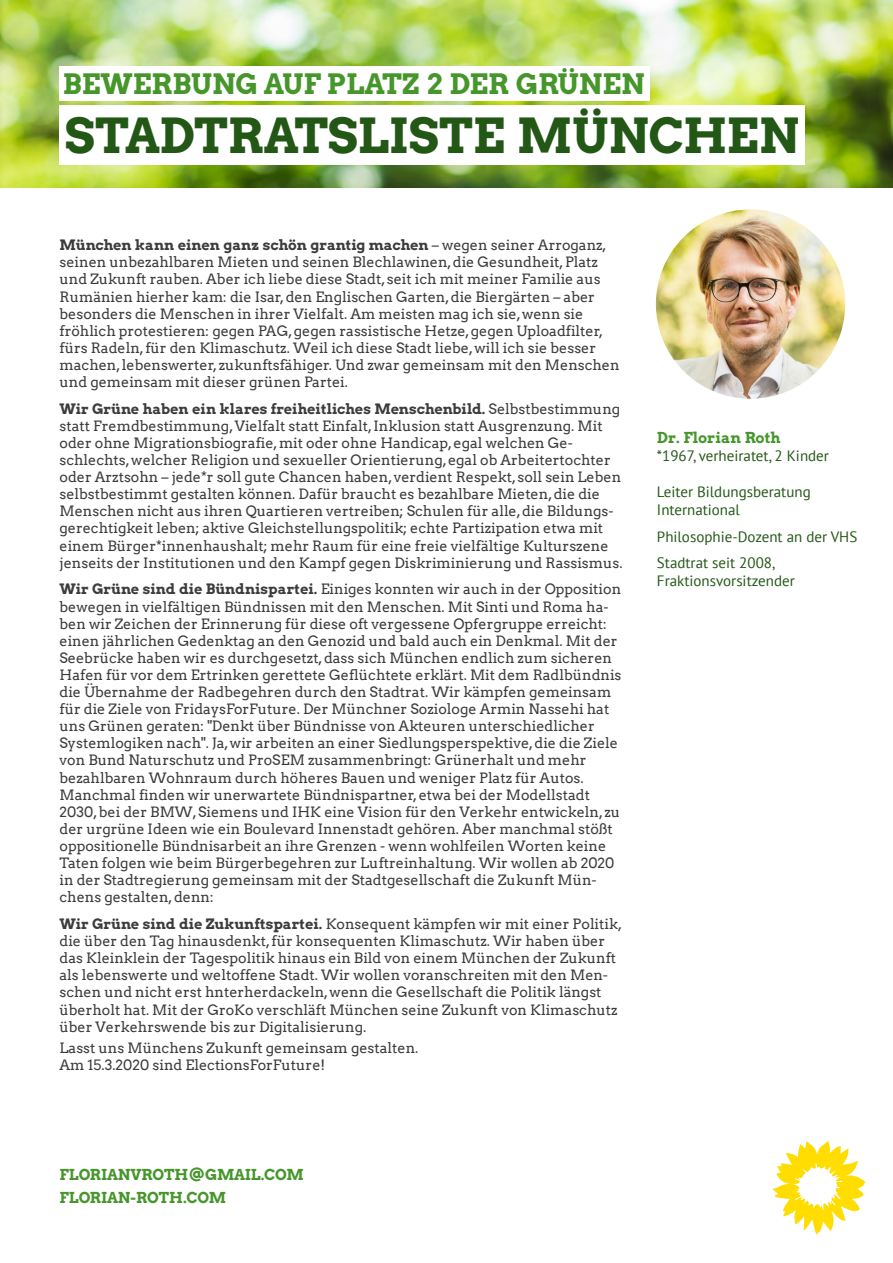
<style>
.page{position:relative;width:893px;height:1263px;background:#fff}
.page>*{position:absolute;margin:0;border:0;box-sizing:border-box;transform-origin:0 0}
.t1{font:48px "Arvo Gruen";letter-spacing:-.005em;color:#235716}
.t2{font:27.9px "Arvo Gruen";color:#46962b}
.t3{font:15px/18px "PT Sans";color:#235716}
.t4{font:15px/22.5px "Arvo Gruen";letter-spacing:-.02em;color:#46962b}
.t5{font:15px "Arvo Gruen";color:#46962b}
.t6{font:14.25px/17.1px "Arvo";color:#3c3c3b}
.t7{font:14.25px "Arvo Gruen";color:#3c3c3b}
.s1{font-family:"Arvo"}
.s2{font-family:"Arvo Gruen"}
</style>
<div class="page">
<img style="left:0;top:0;width:893px;height:187px">
<div style="left:60px;top:105px;width:745px;height:60px;background:#fff"></div>
<div style="left:60px;top:66px;width:590px;height:35px;background:#fff"></div>
<svg style="left:772px;top:1141px;width:93px;height:94px"></svg>
<img style="left:656px;top:209px;width:189px;height:190px;border-radius:95px">
<h2 class="t2" style="left:63px;top:65px;width:583px">BEWERBUNG AUF PLATZ 2 DER GRÜNEN</h2>
<h1 class="t1" style="left:65px;top:103px;width:736px">STADTRATSLISTE MÜNCHEN</h1>
<p class="t7" style="left:60px;top:235px;width:549px">München kann einen ganz schön grantig machen <span class="s1">– wegen seiner Arroganz,</span></p>
<p class="t6" style="left:60px;top:254px;width:562px">seinen unbezahlbaren Mieten und seinen Blechlawinen, die Gesundheit, Platz und Zukunft rauben. Aber ich liebe diese Stadt, seit ich mit meiner Familie aus Rumänien hierher kam: die Isar, den Englischen Garten, die Biergärten – aber besonders die Menschen in ihrer Vielfalt. Am meisten mag ich sie, wenn sie fröhlich protestieren: gegen PAG, gegen rassistische Hetze, gegen Uploadfilter, fürs Radeln, für den Klimaschutz. Weil ich diese Stadt liebe, will ich sie besser machen, lebenswerter, zukunftsfähiger. Und zwar gemeinsam mit den Menschen und gemeinsam mit dieser grünen Partei.</p>
<p class="t7" style="left:60px;top:399px;width:562px">Wir Grüne haben ein klares freiheitliches Menschenbild. <span class="s1">Selbstbestimmung</span></p>
<p class="t6" style="left:60px;top:417px;width:565px">statt Fremdbestimmung, Vielfalt statt Einfalt, Inklusion statt Ausgrenzung. Mit oder ohne Migrationsbiografie, mit oder ohne Handicap, egal welchen Ge&shy;schlechts, welcher Religion und sexueller Orientierung, egal ob Arbeitertochter oder Arztsohn – jede*r soll gute Chancen haben, verdient Respekt, soll sein Leben selbstbestimmt gestalten können. Dafür braucht es bezahlbare Mieten, die die Menschen nicht aus ihren Quartieren vertreiben; Schulen für alle, die Bildungs&shy;gerechtigkeit leben; aktive Gleichstellungspolitik; echte Partizipation etwa mit einem Bürger*innenhaushalt; mehr Raum für eine freie vielfältige Kulturszene jenseits der Institutionen und den Kampf gegen Diskriminierung und Rassismus.</p>
<p class="t6" style="left:60px;top:581px;width:563px"><span class="s2">Wir Grüne sind die Bündnispartei.</span> Einiges konnten wir auch in der Opposition bewegen in vielfältigen Bündnissen mit den Menschen. Mit Sinti und Roma ha&shy;ben wir Zeichen der Erinnerung für diese oft vergessene Opfergruppe erreicht: einen jährlichen Gedenktag an den Genozid und bald auch ein Denkmal. Mit der Seebrücke haben wir es durchgesetzt, dass sich München endlich zum sicheren Hafen für vor dem Ertrinken gerettete Geflüchtete erklärt. Mit dem Radlbündnis die Übernahme der Radbegehren durch den Stadtrat. Wir kämpfen gemeinsam für die Ziele von FridaysForFuture. Der Münchner Soziologe Armin Nassehi hat uns Grünen geraten: "Denkt über Bündnisse von Akteuren unterschiedlicher Systemlogiken nach". Ja, wir arbeiten an einer Siedlungsperspektive, die die Ziele von Bund Naturschutz und ProSEM zusammenbringt: Grünerhalt und mehr bezahlbaren Wohnraum durch höheres Bauen und weniger Platz für Autos.<br>Manchmal finden wir unerwartete Bündnispartner, etwa bei der Modellstadt 2030, bei der BMW, Siemens und IHK eine Vision für den Verkehr entwickeln, zu der urgrüne Ideen wie ein Boulevard Innenstadt gehören. Aber manchmal stößt oppositionelle Bündnisarbeit an ihre Grenzen - wenn wohlfeilen Worten keine Taten folgen wie beim Bürgerbegehren zur Luftreinhaltung. Wir wollen ab 2020 in der Stadtregierung gemeinsam mit der Stadtgesellschaft die Zukunft Mün&shy;chens gestalten, denn:</p>
<p class="t6" style="left:60px;top:915px;width:564px"><span class="s2">Wir Grüne sind die Zukunftspartei.</span> Konsequent kämpfen wir mit einer Politik, die über den Tag hinausdenkt, für konsequenten Klimaschutz. Wir haben über das Kleinklein der Tagespolitik hinaus ein Bild von einem München der Zukunft als lebenswerte und weltoffene Stadt. Wir wollen voranschreiten mit den Men&shy;schen und nicht erst hnterherdackeln, wenn die Gesellschaft die Politik längst überholt hat. Mit der GroKo verschläft München seine Zukunft von Klimaschutz über Verkehrswende bis zur Digitalisierung.</p>
<p class="t6" style="left:60px;top:1039px;width:360px">Lasst uns Münchens Zukunft gemeinsam gestalten.<br>Am 15.3.2020 sind ElectionsForFuture!</p>
<p class="t5" style="left:657px;top:428px;width:125px">Dr. Florian Roth</p>
<p class="t3" style="left:657px;top:447px;width:174px">*1967, verheiratet, 2 Kinder</p>
<p class="t3" style="left:657px;top:483px;width:155px">Leiter Bildungsberatung<br>International</p>
<p class="t3" style="left:657px;top:523px;width:202px;line-height:26.5px">Philosophie-Dozent an der VHS<br>Stadtrat seit 2008,</p>
<p class="t3" style="left:657px;top:572px;width:139px">Fraktionsvorsitzender</p>
<p class="t4" style="left:60px;top:1163px;width:246px">FLORIANVROTH@GMAIL.COM<br>FLORIAN-ROTH.COM</p>
</div>
